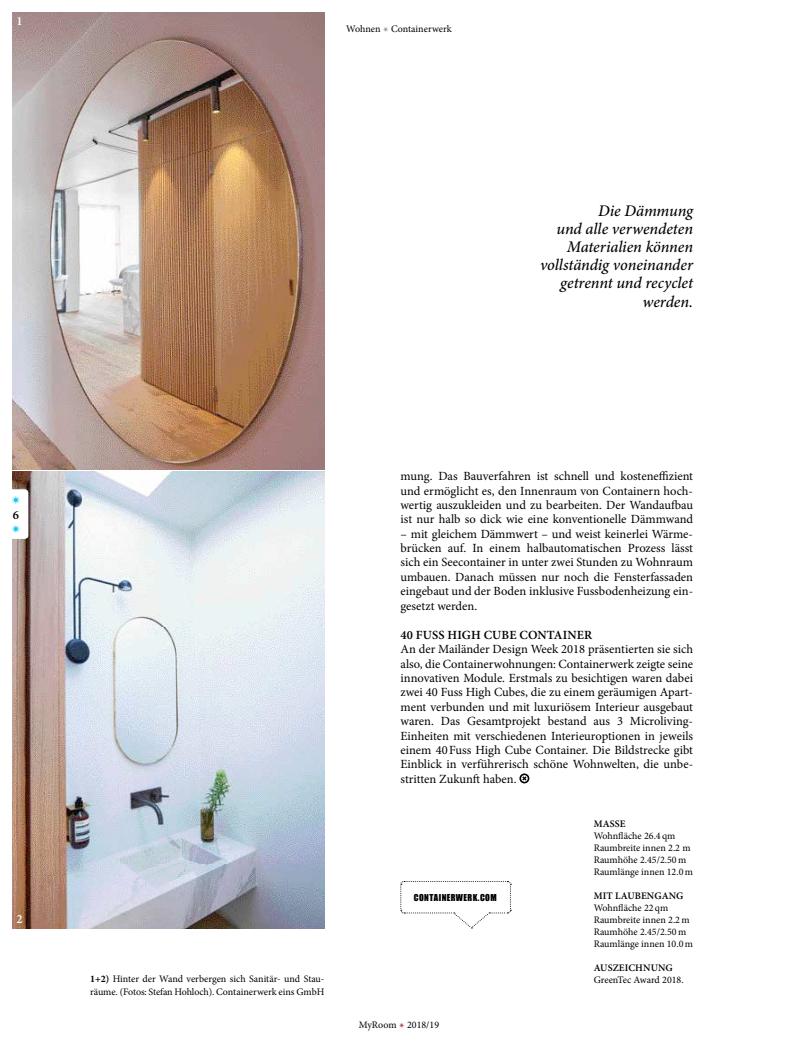
<style>
.page{position:relative;width:798px;height:1053px;background:#fff}
.page>*{position:absolute;margin:0;border:0;box-sizing:border-box;transform-origin:0 0}
.t1{font:italic 500 16.25px/18.1px "Minion Pro";letter-spacing:-.005em;color:#000;text-align:right}
.t2{font:15px "Minion Pro";color:#00c0f3}
.t3{font:12.5px/14.4px "Minion Pro";color:#000;text-align:justify}
.t4{font:600 12.5px "Minion Pro";letter-spacing:.01em;color:#000}
.t5{font:600 12.5px "Minion Pro";color:#fff}
.t6{font:10px/12px "Minion Pro";color:#000}
.t7{font:600 10px "Minion Pro";letter-spacing:.01em;color:#000}
.t8{font:8.75px "Impact";letter-spacing:.04em;color:#000}
.s1{color:#939598}
.s2{font-weight:700}
.s3{color:#b3424b}
</style>
<div class="page">
<img style="left:12px;top:471px;width:312px;height:457px">
<img style="left:12px;top:13px;width:312px;height:456px">
<div style="left:4px;top:489px;width:24px;height:50px;background:#fff;border-radius:4px"></div>
<svg style="left:400px;top:881px;width:111px;height:47px"></svg>
<div style="left:519px;top:773px;width:10px;height:10px;border:2px solid #000;border-radius:50%"></div>
<svg style="left:520px;top:774px;width:7px;height:8px"></svg>
<p class="t5" style="left:16px;top:13px;width:8px">1</p>
<p class="t6" style="left:346px;top:23px;width:107px">Wohnen <span class="s1">✴</span> Containerwerk</p>
<p class="t2" style="left:11px;top:489px;width:10px">✴</p>
<p class="t4" style="left:13px;top:506px;width:8px">6</p>
<p class="t2" style="left:11px;top:517px;width:10px">✴</p>
<p class="t5" style="left:16px;top:910px;width:8px">2</p>
<h1 class="t1" style="left:539px;top:202px;width:154px">Die Dämmung<br>und alle verwendeten<br>Materialien können vollständig voneinander getrennt und recyclet werden.</h1>
<p class="t6" style="left:90px;top:973px;width:236px"><span class="s2">1+2)</span> Hinter der Wand verbergen sich Sanitär- und Stau&shy;räume. (Fotos: Stefan Hohloch). Containerwerk eins GmbH</p>
<p class="t3" style="left:400px;top:469px;width:294px">mung. Das Bauverfahren ist schnell und kosteneffizient und ermöglicht es, den Innenraum von Containern hoch&shy;wertig auszukleiden und zu bearbeiten. Der Wandaufbau ist nur halb so dick wie eine konventionelle Dämmwand</p>
<p class="t3" style="left:400px;top:526px;width:294px">– mit gleichem Dämmwert – und weist keinerlei Wärme&shy;brücken auf. In einem halbautomatischen Prozess lässt sich ein Seecontainer in unter zwei Stunden zu Wohnraum umbauen. Danach müssen nur noch die Fensterfassaden eingebaut und der Boden inklusive Fussbodenheizung ein&shy;gesetzt werden.</p>
<p class="t4" style="left:400px;top:626px;width:193px">40 FUSS HIGH CUBE CONTAINER</p>
<p class="t3" style="left:400px;top:642px;width:294px">An der Mailänder Design Week 2018 präsentierten sie sich also, die Containerwohnungen: Containerwerk zeigte seine innovativen Module. Erstmals zu besichtigen waren dabei zwei 40 Fuss High Cubes, die zu einem geräumigen Apart&shy;ment verbunden und mit luxuriösem Interieur ausgebaut waren. Das Gesamtprojekt bestand aus 3 Microliving-Einheiten mit verschiedenen Interieuroptionen in jeweils einem 40Fuss High Cube Container. Die Bildstrecke gibt Einblick in verführerisch schöne Wohnwelten, die unbe&shy;stritten Zukunft haben.</p>
<p class="t7" style="left:593px;top:816px;width:33px">MASSE</p>
<p class="t6" style="left:593px;top:829px;width:101px">Wohnfläche 26.4qm<br>Raumbreite innen 2.2 m<br>Raumhöhe 2.45/2.50m<br>Raumlänge innen 12.0m</p>
<p class="t7" style="left:593px;top:888px;width:91px">MIT LAUBENGANG</p>
<p class="t6" style="left:593px;top:901px;width:101px">Wohnfläche 22qm<br>Raumbreite innen 2.2m<br>Raumhöhe 2.45/2.50m<br>Raumlänge innen 10.0m</p>
<p class="t7" style="left:593px;top:960px;width:80px">AUSZEICHNUNG</p>
<p class="t6" style="left:593px;top:973px;width:91px">GreenTec Award 2018.</p>
<p class="t8" style="left:414px;top:890px;width:84px">CONTAINERWERK.COM</p>
<p class="t6" style="left:358px;top:1018px;width:82px">MyRoom <span class="s3">✴</span> 2018/19</p>
</div>
